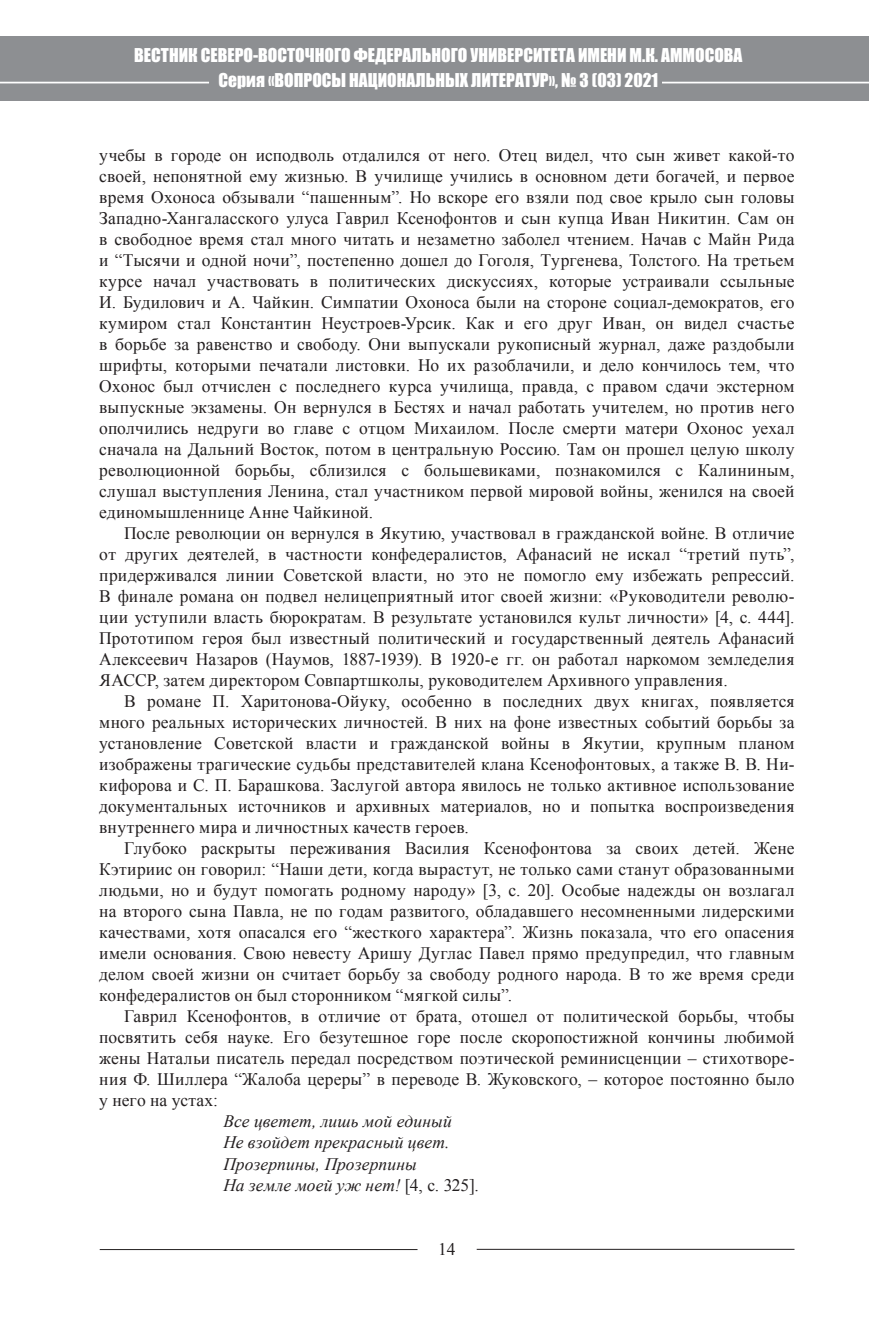
<style>
.page{position:relative;width:869px;height:1340px;background:#fff}
.page>*{position:absolute;margin:0;border:0;box-sizing:border-box;transform-origin:0 0}
.t1{font:17.5px/21px "Times New Roman";letter-spacing:.01em;color:#231f20;text-align:justify}
.t2{font:17.5px/24.5px "Impact";color:#fff}
.t3{font:italic 17.5px/21px "Times New Roman";letter-spacing:.005em;color:#231f20}
.s1{font-style:normal}
</style>
<div class="page">
<div style="left:0;top:36px;width:868px;height:64px;background:#8d8f92"></div>
<hr style="left:0;top:82px;width:209px;height:1px;background:#fff">
<hr style="left:661px;top:82px;width:207px;height:1px;background:#fff">
<hr style="left:476px;top:1248px;width:318px;height:1px;background:#231f20">
<hr style="left:100px;top:1249px;width:317px;height:1px;background:#231f20">
<p class="t2" style="left:134px;top:43px;width:399px">Вестник СЕВЕРО-ВОСТОЧНОГО ФЕДЕРАЛЬНОГО УНИВЕРСИТЕТ</p>
<p class="t2" style="left:218px;top:43px;width:525px;text-indent:347px">А ИМЕНИ М.К. АММОСОВА<br>Серия «ВОПРОСЫ НАЦИОНАЛЬНЫХ ЛИТЕРАТУР», № 3 (03) 2021</p>
<p class="t1" style="left:99px;top:144px;width:696px">учебы в городе он исподволь отдалился от него. Отец видел, что сын живет какой-то своей, непонятной ему жизнью. В училище учились в основном дети богачей, и первое время Охоноса обзывали “пашенным”. Но вскоре его взяли под свое крыло сын головы Западно-Хангаласского улуса Гаврил Ксенофонтов и сын купца Иван Никитин. Сам он в свободное время стал много читать и незаметно заболел чтением. Начав с Майн Рида и “Тысячи и одной ночи”, постепенно дошел до Гоголя, Тургенева, Толстого. На третьем курсе начал участвовать в политических дискуссиях, которые устраивали ссыльные И. Будилович и А. Чайкин. Симпатии Охоноса были на стороне социал-демократов, его кумиром стал Константин Неустроев-Урсик. Как и его друг Иван, он видел счастье в борьбе за равенство и свободу. Они выпускали рукописный журнал, даже раздобыли шрифты, которыми печатали листовки. Но их разоблачили, и дело кончилось тем, что Охонос был отчислен с последнего курса училища, правда, с правом сдачи экстерном выпускные экзамены. Он вернулся в Бестях и начал работать учителем, но против него ополчились недруги во главе с отцом Михаилом. После смерти матери Охонос уехал сначала на Дальний Восток, потом в центральную Россию. Там он прошел целую школу революционной борьбы, сблизился с большевиками, познакомился с Калининым, слушал выступления Ленина, стал участником первой мировой войны, женился на своей единомышленнице Анне Чайкиной.</p>
<p class="t1" style="left:99px;top:522px;width:696px;text-indent:25px">После революции он вернулся в Якутию, участвовал в гражданской войне. В отличие от других деятелей, в частности конфедералистов, Афанасий не искал “третий путь”, придерживался линии Советской власти, но это не помогло ему избежать репрессий.<br>В финале романа он подвел нелицеприятный итог своей жизни: «Руководители револю&shy;ции уступили власть бюрократам. В результате установился культ личности» [4, c. 444].<br>Прототипом героя был известный политический и государственный деятель Афанасий Алексеевич Назаров (Наумов, 1887-1939). В 1920-е гг. он работал наркомом земледелия ЯАССР, затем директором Совпартшколы, руководителем Архивного управления.</p>
<p class="t1" style="left:99px;top:690px;width:696px;text-indent:25px">В романе П. Харитонова-Ойуку, особенно в последних двух книгах, появляется много реальных исторических личностей. В них на фоне известных событий борьбы за установление Советской власти и гражданской войны в Якутии, крупным планом изображены трагические судьбы представителей клана Ксенофонтовых, а также В. В. Ни&shy;кифорова и С. П. Барашкова. Заслугой автора явилось не только активное использование документальных источников и архивных материалов, но и попытка воспроизведения внутреннего мира и личностных качеств героев.</p>
<p class="t1" style="left:99px;top:837px;width:696px;text-indent:25px">Глубоко раскрыты переживания Василия Ксенофонтова за своих детей. Жене Кэтириис он говорил: “Наши дети, когда вырастут, не только сами станут образованными людьми, но и будут помогать родному народу» [3, c. 20]. Особые надежды он возлагал на второго сына Павла, не по годам развитого, обладавшего несомненными лидерскими качествами, хотя опасался его “жесткого характера”. Жизнь показала, что его опасения имели основания. Свою невесту Аришу Дуглас Павел прямо предупредил, что главным делом своей жизни он считает борьбу за свободу родного народа. В то же время среди конфедералистов он был сторонником “мягкой силы”.</p>
<p class="t1" style="left:99px;top:1005px;width:696px;text-indent:25px">Гаврил Ксенофонтов, в отличие от брата, отошел от политической борьбы, чтобы посвятить себя науке. Его безутешное горе после скоропостижной кончины любимой жены Натальи писатель передал посредством поэтической реминисценции – стихотворе&shy;ния Ф. Шиллера “Жалоба цереры” в переводе В. Жуковского, – которое постоянно было у него на устах:</p>
<p class="t3" style="left:223px;top:1110px;width:257px">Все цветет, лишь мой единый<br>Не взойдет прекрасный цвет.<br>Прозерпины, Прозерпины<br>На земле моей уж нет! <span class="s1">[4, c. 325].</span></p>
<p class="t1" style="left:438px;top:1238px;width:19px">14</p>
</div>
